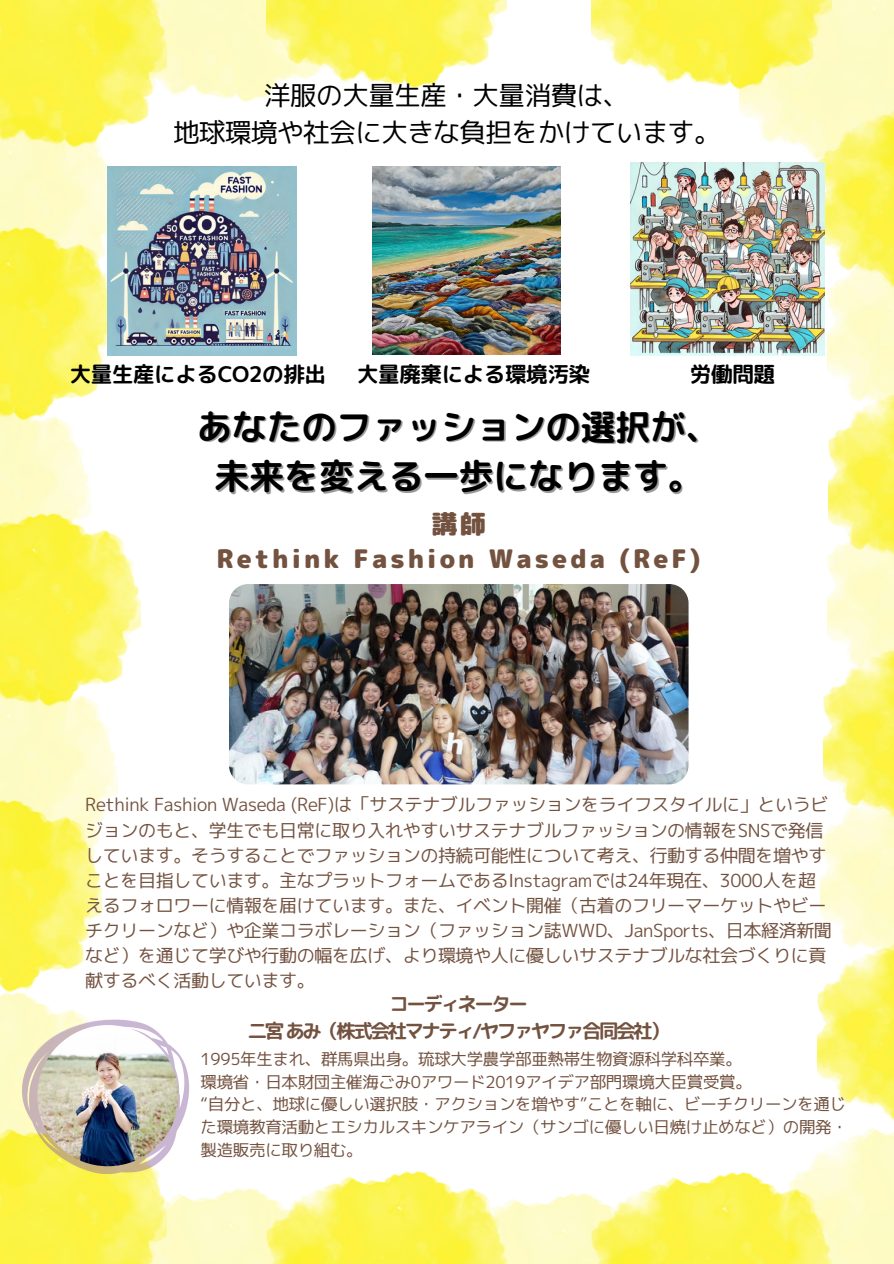
<style>
.page{position:relative;width:894px;height:1264px;background:#fff}
.page>*{position:absolute;margin:0;border:0;box-sizing:border-box;transform-origin:0 0}
.t1{font:35.55px "rounded mplus 1 p bold";letter-spacing:-.02em;color:#000}
.t2{font:26.55px/37.2px "mplus 1 p regular";letter-spacing:-.02em;color:#000;text-align:center}
.t3{font:25.5px/34.8px "rounded mplus 1 p black";letter-spacing:.12em;color:#735240;text-align:center}
.t4{font:21.6px "rounded mplus 1 p bold";letter-spacing:-.02em;color:#000}
.t5{font:19.5px/27px "rounded mplus 1 p bold";letter-spacing:-.13em;color:#735240;text-align:center}
.t6{font:18px/25px "mplus 1 p regular";letter-spacing:-.02em;color:#735240}
.t7{font:16.5px/22.6px "mplus 1 p regular";letter-spacing:-.02em;color:#735240;text-align:justify}
</style>
<div class="page">
<img style="left:0;top:0;width:149px;height:125px">
<img style="left:0;top:1173px;width:160px;height:90px">
<img style="left:339px;top:0;width:167px;height:89px">
<img style="left:96px;top:0;width:243px;height:103px">
<img style="left:0;top:115px;width:119px;height:113px">
<img style="left:0;top:420px;width:91px;height:94px">
<img style="left:0;top:706px;width:117px;height:114px">
<img style="left:0;top:992px;width:107px;height:196px">
<img style="left:96px;top:1188px;width:170px;height:75px">
<img style="left:506px;top:1193px;width:85px;height:70px">
<img style="left:739px;top:0;width:154px;height:159px">
<img style="left:266px;top:1171px;width:240px;height:92px">
<img style="left:591px;top:0;width:240px;height:89px">
<img style="left:591px;top:1172px;width:240px;height:91px">
<img style="left:816px;top:102px;width:77px;height:193px">
<img style="left:0;top:228px;width:115px;height:192px">
<img style="left:0;top:800px;width:102px;height:192px">
<img style="left:828px;top:382px;width:65px;height:192px">
<img style="left:823px;top:638px;width:70px;height:193px">
<img style="left:817px;top:935px;width:76px;height:185px">
<img style="left:0;top:514px;width:141px;height:192px">
<svg style="left:22px;top:1019px;width:167px;height:154px"></svg>
<img style="left:37px;top:1025px;width:141px;height:141px;border-radius:50%">
<img style="left:229px;top:584px;width:459px;height:200px;border-radius:19px">
<img style="left:630px;top:162px;width:194px;height:194px">
<img style="left:372px;top:166px;width:188px;height:188px">
<img style="left:108px;top:166px;width:189px;height:189px">
<p class="t2" style="left:173px;top:77px;width:549px">洋服の大量生産・大量消費は、<br>地球環境や社会に大きな負担をかけています。</p>
<p class="t4" style="left:70px;top:359px;width:258px">大量生産によるCO2の排出</p>
<p class="t4" style="left:357px;top:359px;width:234px">大量廃棄による環境汚染</p>
<p class="t4" style="left:689px;top:359px;width:87px">労働問題</p>
<p class="t1" style="left:197px;top:401px;width:525px">あなたのファッションの選択が、</p>
<p class="t1" style="left:214px;top:451px;width:490px">未来を変える一歩になります。</p>
<p class="t3" style="left:216px;top:506px;width:485px">講師<br>Rethink Fashion Waseda (ReF)</p>
<p class="t6" style="left:85px;top:792px;width:748px">Rethink Fashion Waseda (ReF)は「サステナブルファッションをライフスタイルに」というビジョンのもと、学生でも日常に取り入れやすいサステナブルファッションの情報をSNSで発信しています。そうすることでファッションの持続可能性について考え、行動する仲間を増やすことを目指しています。主なプラットフォームであるInstagramでは24年現在、3000人を超えるフォロワーに情報を届けています。また、イベント開催（古着のフリーマーケットやビーチクリーンなど）や企業コラボレーション（ファッション誌WWD、JanSports、日本経済新聞など）を通じて学びや行動の幅を広げ、より環境や人に優しいサステナブルな社会づくりに貢献するべく活動しています。</p>
<p class="t5" style="left:248px;top:990px;width:423px">コーディネーター<br>二宮あみ（株式会社マナティ/ヤファヤファ合同会社）</p>
<p class="t7" style="left:200px;top:1047px;width:542px">1995年生まれ、群馬県出身。琉球大学農学部亜熱帯生物資源科学科卒業。</p>
<p class="t7" style="left:200px;top:1070px;width:552px">環境省・日本財団主催海ごみ0アワード2019アイデア部門環境大臣賞受賞。</p>
<p class="t7" style="left:200px;top:1092px;width:648px">“自分と、地球に優しい選択肢・アクションを増やす”ことを軸に、ビーチクリーンを通じた環境教育活動とエシカルスキンケアライン（サンゴに優しい日焼け止めなど）の開発・製造販売に取り組む。</p>
</div>
